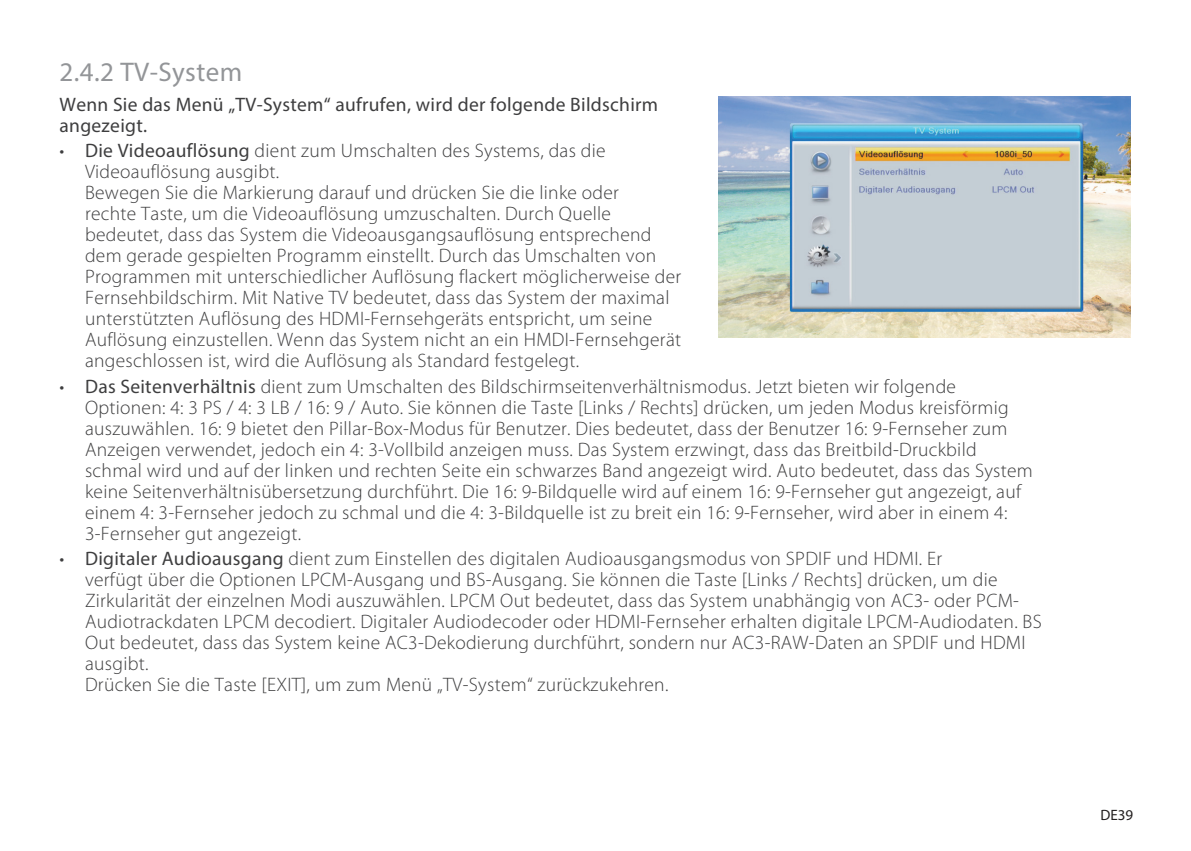
<style>
.page{position:relative;width:1191px;height:851px;background:#fff}
.page>*{position:absolute;margin:0;border:0;box-sizing:border-box;transform-origin:0 0}
.t1{font:27px "Myriad Pro";letter-spacing:.015em;color:#939598}
.t2{font:300 19.5px/21px "Myriad Pro";letter-spacing:.015em;color:#3e3e3f}
.t3{font:19.5px/21px "Myriad Pro";letter-spacing:.015em;color:#3e3e3f}
.t4{font:15px "Myriad Pro";color:#231f20}
.s1{font-weight:400}
</style>
<div class="page">
<img style="left:718px;top:97px;width:412px;height:240px">
<h1 class="t1" style="left:60px;top:55px;width:184px">2.4.2 TV-System</h1>
<p class="t3" style="left:60px;top:93px;width:600px">Wenn Sie das Menü „TV-System“ aufrufen, wird der folgende Bildschirm angezeigt.</p>
<p class="t2" style="left:85px;top:140px;width:598px;text-indent:-26px">• <span class="s1">Die Videoauflösung</span> dient zum Umschalten des Systems, das die Videoauflösung ausgibt.<br>Bewegen Sie die Markierung darauf und drücken Sie die linke oder<br>rechte Taste, um die Videoauflösung umzuschalten. Durch Quelle bedeutet, dass das System die Videoausgangsauflösung entsprechend dem gerade gespielten Programm einstellt. Durch das Umschalten von Programmen mit unterschiedlicher Auflösung flackert möglicherweise der Fernsehbildschirm. Mit Native TV bedeutet, dass das System der maximal unterstützten Auflösung des HDMI-Fernsehgeräts entspricht, um seine Auflösung einzustellen. Wenn das System nicht an ein HMDI-Fernsehgerät angeschlossen ist, wird die Auflösung als Standard festgelegt.</p>
<p class="t2" style="left:85px;top:376px;width:949px;text-indent:-26px">• <span class="s1">Das Seitenverhältnis</span> dient zum Umschalten des Bildschirmseitenverhältnismodus. Jetzt bieten wir folgende Optionen: 4: 3 PS / 4: 3 LB / 16: 9 / Auto. Sie können die Taste [Links / Rechts] drücken, um jeden Modus kreisförmig auszuwählen. 16: 9 bietet den Pillar-Box-Modus für Benutzer. Dies bedeutet, dass der Benutzer 16: 9-Fernseher zum Anzeigen verwendet, jedoch ein 4: 3-Vollbild anzeigen muss. Das System erzwingt, dass das Breitbild-Druckbild schmal wird und auf der linken und rechten Seite ein schwarzes Band angezeigt wird. Auto bedeutet, dass das System keine Seitenverhältnisübersetzung durchführt. Die 16: 9-Bildquelle wird auf einem 16: 9-Fernseher gut angezeigt, auf einem 4: 3-Fernseher jedoch zu schmal und die 4: 3-Bildquelle ist zu breit ein 16: 9-Fernseher, wird aber in einem 4:<br>3-Fernseher gut angezeigt.</p>
<p class="t2" style="left:85px;top:548px;width:958px;text-indent:-26px">• <span class="s1">Digitaler Audioausgang</span> dient zum Einstellen des digitalen Audioausgangsmodus von SPDIF und HDMI. Er<br>verfügt über die Optionen LPCM-Ausgang und BS-Ausgang. Sie können die Taste [Links / Rechts] drücken, um die Zirkularität der einzelnen Modi auszuwählen. LPCM Out bedeutet, dass das System unabhängig von AC3- oder PCM-Audiotrackdaten LPCM decodiert. Digitaler Audiodecoder oder HDMI-Fernseher erhalten digitale LPCM-Audiodaten. BS Out bedeutet, dass das System keine AC3-Dekodierung durchführt, sondern nur AC3-RAW-Daten an SPDIF und HDMI ausgibt.<br>Drücken Sie die Taste [EXIT], um zum Menü „TV-System“ zurückzukehren.</p>
<p class="t4" style="left:1100px;top:805px;width:34px">DE39</p>
</div>
